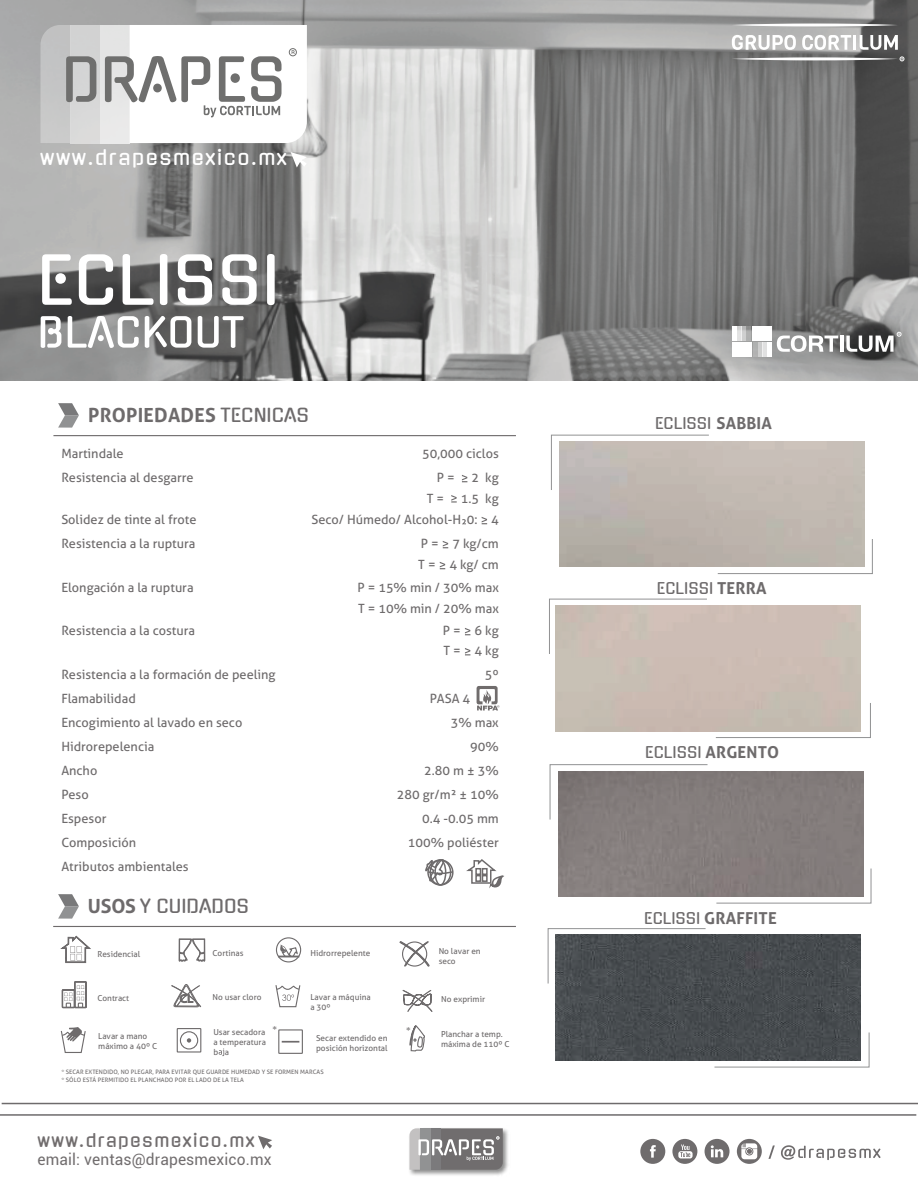
<style>
.page{position:relative;width:918px;height:1188px;background:#fff}
.page>*{position:absolute;margin:0;border:0;box-sizing:border-box;transform-origin:0 0}
.t1{font:63.45px "Gugi";letter-spacing:.005em;color:#fff}
.t2{font:19.95px "Gugi";letter-spacing:.09em;color:#fff}
.t3{font:700 19.5px "Aller";letter-spacing:.01em;color:#6e6b6c}
.t4{font:18px "Gugi";letter-spacing:.005em;color:#6e6b6c}
.t5{font:17.55px "Gugi";letter-spacing:.09em;color:#716d6e}
.t6{font:700 16.5px "Aller";letter-spacing:.01em;color:#6e6b6c}
.t7{font:15.9px "Roboto";letter-spacing:.01em;color:#716d6e}
.t8{font:15px "Gugi";letter-spacing:.005em;color:#6e6b6c}
.t9{font:12.75px/24px "Aller";color:#6e6b6c}
.t10{font:10.95px "Century Gothic";color:#6e6b6c}
.t11{font:8.25px/9.9px "Aller";color:#6e6b6c}
.t12{font:6px/7.2px "Aller";letter-spacing:.01em;color:#6e6b6c}
.s1{font-family:"Gugi";font-weight:400;font-size:18px}
.s2{font-family:"Aller";font-weight:700;font-size:19.5px}
.s3{font-family:"Aller";font-weight:700;font-size:16.5px}
.s4{font-family:"Gugi";font-weight:400;font-size:15px}
</style>
<div class="page">
<img style="left:0;top:0;width:918px;height:380px">
<hr style="left:0;top:1114px;width:916px;height:2px;background:#6e6b6c">
<hr style="left:2px;top:1103px;width:916px;height:1px;background:#6e6b6c">
<div style="left:100px;top:25px;width:30px;height:118px;background:#e5e5e6"></div>
<svg style="left:96px;top:25px;width:4px;height:118px"></svg>
<svg style="left:40px;top:25px;width:56px;height:118px;background:#c1c1c1"></svg>
<svg style="left:105px;top:25px;width:202px;height:118px"></svg>
<div style="left:289px;top:48px;width:8px;height:8px;border:1px solid #6f6f6e;border-radius:50%"></div>
<svg style="left:41px;top:316px;width:20px;height:32px"></svg>
<svg style="left:68px;top:316px;width:71px;height:32px"></svg>
<svg style="left:145px;top:316px;width:46px;height:32px"></svg>
<svg style="left:198px;top:316px;width:46px;height:32px"></svg>
<svg style="left:291px;top:152px;width:16px;height:16px"></svg>
<div style="left:753px;top:326px;width:19px;height:14px;background:#fff"></div>
<div style="left:732px;top:342px;width:19px;height:14px;background:#fff"></div>
<div style="left:767px;top:342px;width:5px;height:14px;background:#fff"></div>
<div style="left:753px;top:342px;width:5px;height:14px;background:#b1b1b1"></div>
<div style="left:762px;top:342px;width:5px;height:14px;background:#e1e1e1"></div>
<hr style="left:758px;top:342px;width:4px;height:14px;background:#cdcdcd">
<div style="left:732px;top:326px;width:5px;height:14px;background:#fff"></div>
<svg style="left:746px;top:326px;width:5px;height:14px"></svg>
<svg style="left:737px;top:326px;width:4px;height:14px"></svg>
<svg style="left:741px;top:326px;width:5px;height:14px"></svg>
<svg style="left:777px;top:335px;width:61px;height:17px"></svg>
<hr style="left:840px;top:336px;width:3px;height:16px;background:#fff">
<svg style="left:846px;top:332px;width:55px;height:20px"></svg>
<svg style="left:732px;top:35px;width:64px;height:15px"></svg>
<svg style="left:802px;top:35px;width:49px;height:15px"></svg>
<hr style="left:853px;top:35px;width:3px;height:15px;background:#fff">
<svg style="left:860px;top:35px;width:38px;height:15px"></svg>
<svg style="left:732px;top:24px;width:166px;height:3px"></svg>
<svg style="left:732px;top:57px;width:172px;height:4px"></svg>
<hr style="left:53px;top:926px;width:463px;height:1px;background:#6e6b6c">
<svg style="left:58px;top:894px;width:21px;height:25px"></svg>
<hr style="left:53px;top:435px;width:463px;height:1px;background:#6e6b6c">
<svg style="left:58px;top:403px;width:21px;height:25px"></svg>
<svg style="left:462px;top:475px;width:5px;height:7px"></svg>
<svg style="left:451px;top:495px;width:6px;height:8px"></svg>
<svg style="left:462px;top:519px;width:4px;height:5px"></svg>
<svg style="left:482px;top:517px;width:5px;height:7px"></svg>
<svg style="left:443px;top:541px;width:5px;height:7px"></svg>
<svg style="left:440px;top:562px;width:5px;height:7px"></svg>
<svg style="left:465px;top:628px;width:5px;height:7px"></svg>
<svg style="left:465px;top:648px;width:5px;height:7px"></svg>
<div style="left:427px;top:859px;width:27px;height:27px;border:2px solid #6e6b6c;border-radius:50%"></div>
<div style="left:429px;top:859px;width:22px;height:27px;border:2px solid #6e6b6c;border-radius:50%"></div>
<div style="left:434px;top:859px;width:12px;height:27px;border:2px solid #6e6b6c;border-radius:50%"></div>
<svg style="left:426px;top:859px;width:28px;height:24px"></svg>
<svg style="left:466px;top:859px;width:38px;height:29px"></svg>
<div style="left:475px;top:868px;width:6px;height:7px;border:2px solid #6e6b6c"></div>
<div style="left:482px;top:868px;width:6px;height:7px;border:2px solid #6e6b6c"></div>
<div style="left:475px;top:875px;width:6px;height:7px;border:2px solid #6e6b6c"></div>
<div style="left:482px;top:875px;width:6px;height:7px;border:2px solid #6e6b6c"></div>
<svg style="left:60px;top:935px;width:31px;height:28px"></svg>
<svg style="left:61px;top:981px;width:26px;height:28px"></svg>
<svg style="left:278px;top:944px;width:21px;height:15px"></svg>
<div style="left:276px;top:937px;width:25px;height:25px;border:1px solid #6e6b6c;border-radius:50%"></div>
<svg style="left:275px;top:985px;width:26px;height:23px"></svg>
<svg style="left:219px;top:1049px;width:5px;height:7px"></svg>
<svg style="left:60px;top:1027px;width:26px;height:26px"></svg>
<svg style="left:170px;top:938px;width:36px;height:178px"></svg>
<div style="left:180px;top:1031px;width:18px;height:19px;border:1px solid #6e6b6c;border-radius:50%"></div>
<svg style="left:282px;top:1041px;width:17px;height:2px"></svg>
<div style="left:278px;top:1029px;width:25px;height:25px;border:1px solid #6e6b6c"></div>
<svg style="left:399px;top:941px;width:31px;height:26px"></svg>
<div style="left:402px;top:941px;width:25px;height:26px;border:1px solid #6e6b6c;border-radius:50%"></div>
<svg style="left:402px;top:990px;width:31px;height:22px"></svg>
<svg style="left:409px;top:1025px;width:16px;height:27px"></svg>
<svg style="left:551px;top:434px;width:158px;height:57px"></svg>
<svg style="left:717px;top:538px;width:156px;height:36px"></svg>
<img style="left:560px;top:441px;width:304px;height:126px">
<img style="left:556px;top:935px;width:304px;height:125px">
<svg style="left:549px;top:598px;width:159px;height:57px;background:#d1c5bd"></svg>
<svg style="left:715px;top:702px;width:156px;height:36px"></svg>
<svg style="left:549px;top:764px;width:159px;height:56px;background:#938e8d"></svg>
<svg style="left:716px;top:868px;width:156px;height:36px"></svg>
<svg style="left:547px;top:928px;width:159px;height:56px;background:#616568"></svg>
<svg style="left:714px;top:1032px;width:156px;height:36px"></svg>
<svg style="left:258px;top:1136px;width:14px;height:13px"></svg>
<svg style="left:768px;top:1145px;width:7px;height:14px"></svg>
<svg style="left:781px;top:1145px;width:100px;height:15px"></svg>
<svg style="left:640px;top:1139px;width:25px;height:25px"></svg>
<svg style="left:705px;top:1139px;width:25px;height:25px"></svg>
<svg style="left:672px;top:1139px;width:25px;height:25px"></svg>
<svg style="left:737px;top:1139px;width:25px;height:25px"></svg>
<img style="left:409px;top:1129px;width:99px;height:46px">
<svg style="left:410px;top:1128px;width:93px;height:42px;background:#929091"></svg>
<svg style="left:476px;top:686px;width:24px;height:24px"></svg>
<h2 class="t2" style="left:40px;top:148px;width:248px">www.drapesmexico.mx</h2>
<h1 class="t1" style="left:37px;top:250px;width:244px">ECLISSI</h1>
<h3 class="t3" style="left:88px;top:403px;width:222px">PROPIEDADES <span class="s1">TECNICAS</span></h3>
<p class="t9" style="left:61px;top:442px;width:134px">Martindale<br>Resistencia al desgarre</p>
<p class="t9" style="left:61px;top:508px;width:137px">Solidez de tinte al frote<br>Resistencia a la ruptura</p>
<p class="t9" style="left:61px;top:575px;width:134px">Elongación a la ruptura</p>
<p class="t9" style="left:61px;top:619px;width:135px">Resistencia a la costura</p>
<p class="t9" style="left:61px;top:662px;width:216px">Resistencia a la formación de peeling<br>Flamabilidad<br>Encogimiento al lavado en seco<br>Hidrorepelencia</p>
<p class="t9" style="left:437px;top:442px;width:63px;text-indent:-15px">50,000 ciclos<br>P =</p>
<p class="t9" style="left:472px;top:466px;width:29px">2 kg</p>
<p class="t9" style="left:311px;top:487px;width:189px;line-height:21.8px;text-align:right">1.5 kg<br>Seco/ Húmedo/ Alcohol-H 0: 4</p>
<p class="t9" style="left:418px;top:533px;width:82px;line-height:21px">P = 7 kg/cm<br>T= 4kg/cm</p>
<p class="t9" style="left:357px;top:577px;width:143px;line-height:21px">P = 15% min / 30% max<br>T = 10% min / 20% max</p>
<p class="t9" style="left:443px;top:621px;width:57px;line-height:20.1px">P = 6kg<br>T= 4kg</p>
<p class="t9" style="left:485px;top:662px;width:16px">5º</p>
<p class="t9" style="left:430px;top:686px;width:42px">PASA 4</p>
<p class="t9" style="left:451px;top:710px;width:50px">3% max</p>
<p class="t9" style="left:470px;top:734px;width:30px">90%</p>
<p class="t9" style="left:427px;top:486px;width:19px">T=</p>
<p class="t9" style="left:61px;top:759px;width:129px">Ancho<br>Peso<br>Espesor<br>Composición<br>Atributos ambientales</p>
<p class="t9" style="left:397px;top:759px;width:103px;text-align:right">2.80 m ± 3%<br>280 gr/m² ± 10%<br>0.4 -0.05 mm<br>100% poliéster</p>
<h3 class="t4" style="left:88px;top:897px;width:163px"><span class="s2">USOS</span> Y CUIDADOS</h3>
<p class="t11" style="left:97px;top:949px;width:44px">Residencial</p>
<p class="t11" style="left:97px;top:993px;width:33px">Contract</p>
<p class="t11" style="left:212px;top:948px;width:33px">Cortinas</p>
<p class="t11" style="left:212px;top:992px;width:51px">No usar cloro</p>
<p class="t11" style="left:310px;top:948px;width:62px">Hidrorrepelente</p>
<p class="t11" style="left:310px;top:992px;width:62px">Lavar a máquina a 30º</p>
<p class="t10" style="left:272px;top:1022px;width:6px">*</p>
<p class="t10" style="left:406px;top:1023px;width:6px">*</p>
<p class="t11" style="left:98px;top:1031px;width:60px">Lavar a mano máximo a 40º C</p>
<p class="t11" style="left:213px;top:1027px;width:54px;text-align:justify">Usar secadora a temperatura b a</p>
<p class="t11" style="left:316px;top:1033px;width:73px">Secar extendido en posición horizontal</p>
<p class="t12" style="left:61px;top:1069px;width:264px">* SECAR EXTENDIDO, NO PLEGAR, PARA EVITAR QUE GUARDE HUMEDAD Y SE FORMEN MARCAS * SÓLO ESTÁ PERMITIDO EL PLANCHADO POR EL LADO DE LA TELA</p>
<h3 class="t5" style="left:37px;top:1132px;width:218px">www.drapesmexico.mx</h3>
<p class="t7" style="left:37px;top:1148px;width:236px">email: ventas@drapesmexico.mx</p>
<p class="t11" style="left:439px;top:946px;width:44px">No lavar en seco</p>
<p class="t11" style="left:441px;top:994px;width:45px">No exprimir</p>
<p class="t11" style="left:441px;top:1029px;width:70px">Planchar a temp. máxima de 110º C</p>
<p class="t8" style="left:655px;top:416px;width:118px">ECLISSI <span class="s3">SABBIA</span></p>
<p class="t8" style="left:657px;top:581px;width:111px">ECLISSI <span class="s3">TERRA</span></p>
<p class="t8" style="left:645px;top:745px;width:136px">ECLISSI <span class="s3">ARGENTO</span></p>
<p class="t6" style="left:644px;top:908px;width:134px"><span class="s4">ECLISSI</span> GRAFFITE</p>
</div>
